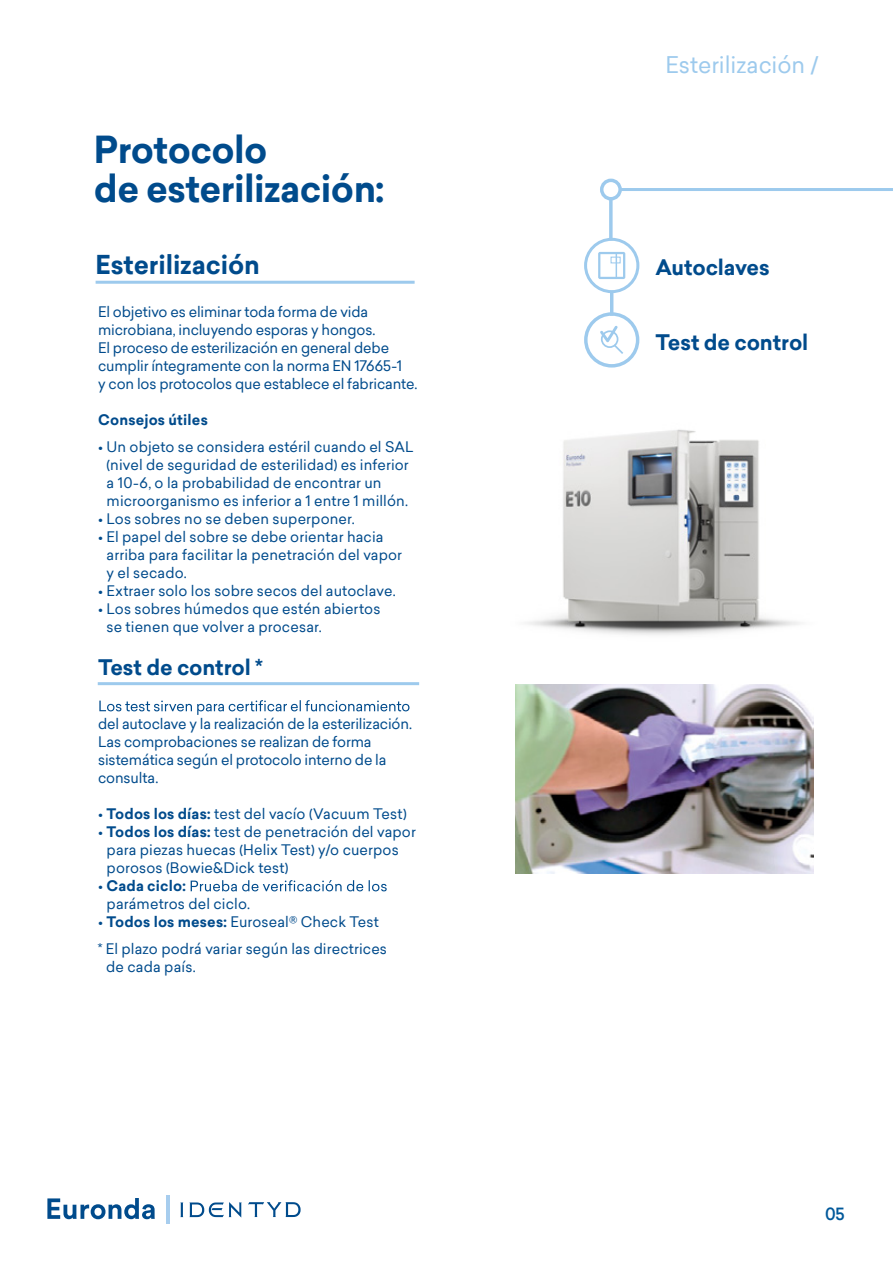
<style>
.page{position:relative;width:893px;height:1263px;background:#fff}
.page>*{position:absolute;margin:0;border:0;box-sizing:border-box;transform-origin:0 0}
.t1{font:700 36.45px/39px "Sailec";letter-spacing:-.015em;color:#004b8c}
.t2{font:700 25.5px "Sailec";letter-spacing:-.005em;color:#004b8c}
.t3{font:22.5px "Sailec";color:#9dcaed}
.t4{font:700 21px "Sailec";letter-spacing:-.01em;color:#004b8c}
.t5{font:500 16.5px "Sailec";color:#00589a}
.t6{font:14.25px/18px "Sailec";letter-spacing:.005em;color:#004b8c}
.t7{font:700 14.25px "Sailec";letter-spacing:.015em;color:#004b8c}
.s1{font-weight:700}
</style>
<div class="page">
<img style="left:527px;top:429px;width:273px;height:206px">
<svg style="left:248px;top:1202px;width:53px;height:15px"></svg>
<svg style="left:180px;top:1202px;width:62px;height:15px"></svg>
<hr style="left:166px;top:1195px;width:3px;height:28px;background:#a7cdee">
<svg style="left:47px;top:1198px;width:108px;height:21px"></svg>
<hr style="left:606px;top:188px;width:287px;height:3px;background:#9dcaed">
<hr style="left:96px;top:281px;width:319px;height:3px;background:#9dcaed">
<svg style="left:99px;top:700px;width:310px;height:15px"></svg>
<svg style="left:191px;top:880px;width:196px;height:11px"></svg>
<hr style="left:98px;top:682px;width:321px;height:3px;background:#9dcaed">
<img style="left:516px;top:684px;width:297px;height:190px">
<svg style="left:602px;top:180px;width:18px;height:19px"></svg>
<div style="left:600px;top:179px;width:22px;height:21px;border:3px solid #9dcaed;border-radius:50%"></div>
<svg style="left:609px;top:198px;width:4px;height:40px"></svg>
<div style="left:584px;top:312px;width:55px;height:56px;border:3px solid #9dcaed;border-radius:50%"></div>
<svg style="left:600px;top:326px;width:23px;height:28px"></svg>
<div style="left:584px;top:238px;width:55px;height:55px;border:3px solid #9dcaed;border-radius:50%"></div>
<svg style="left:598px;top:252px;width:27px;height:27px"></svg>
<div style="left:610px;top:257px;width:11px;height:6px;border:1px solid #9dcaed"></div>
<hr style="left:610px;top:291px;width:3px;height:25px;background:#9dcaed">
<h1 class="t1" style="left:94px;top:131px;width:292px">Protocolo<br>de esterilización:</h1>
<h2 class="t2" style="left:96px;top:246px;width:166px">Esterilización</h2>
<p class="t6" style="left:98px;top:303px;width:321px">El objetivo es eliminar toda forma de vida microbiana, incluyendo esporas y hongos.<br>El proceso de esterilización en general debe cumplir íntegramente con la norma EN 17665-1<br>y con los protocolos que establece el fabricante.</p>
<p class="t7" style="left:98px;top:410px;width:111px">Consejos útiles</p>
<p class="t6" style="left:107px;top:438px;width:309px;text-indent:-9px">• Un objeto se considera estéril cuando el SAL (nivel de seguridad de esterilidad) es inferior a 10-6, o la probabilidad de encontrar un microorganismo es inferior a 1 entre 1 millón.</p>
<p class="t6" style="left:98px;top:510px;width:258px">• Los sobres no se deben superponer.</p>
<p class="t6" style="left:107px;top:528px;width:297px;text-indent:-8px">• El papel del sobre se debe orientar hacia arriba para facilitar la penetración del vapor y el secado.</p>
<p class="t6" style="left:98px;top:582px;width:299px">• Extraer solo los sobre secos del autoclave.</p>
<p class="t6" style="left:107px;top:600px;width:275px;text-indent:-9px">• Los sobres húmedos que estén abiertos se tienen que volver a procesar.</p>
<h3 class="t4" style="left:98px;top:653px;width:166px">Test de control *</h3>
<p class="t6" style="left:98px;top:715px;width:315px">del autoclave y la realización de la esterilización.<br>Las comprobaciones se realizan de forma sistemática según el protocolo interno de la consulta.</p>
<p class="t6" style="left:98px;top:805px;width:310px">• <span class="s1">Todos los días:</span> test del vacío (Vacuum Test)</p>
<p class="t6" style="left:107px;top:823px;width:311px;text-indent:-9px">• <span class="s1">Todos los días:</span> test de penetración del vapor para piezas huecas (Helix Test) y/o cuerpos porosos (Bowie&amp;Dick test)</p>
<p class="t6" style="left:107px;top:877px;width:145px;text-indent:-8px">• <span class="s1">Cada ciclo: </span>parámetros del ciclo.</p>
<p class="t6" style="left:98px;top:908px;width:291px;line-height:27px">• <span class="s1">Todos los meses:</span> Euroseal® Check Test<br>* El plazo podrá variar según las directrices</p>
<p class="t6" style="left:106px;top:958px;width:91px">de cada país.</p>
<h3 class="t3" style="left:666px;top:49px;width:155px">Esterilización /</h3>
<h3 class="t4" style="left:656px;top:252px;width:116px">Autoclaves</h3>
<h3 class="t4" style="left:656px;top:327px;width:154px">Test de control</h3>
<p class="t5" style="left:825px;top:1202px;width:21px">05</p>
</div>
